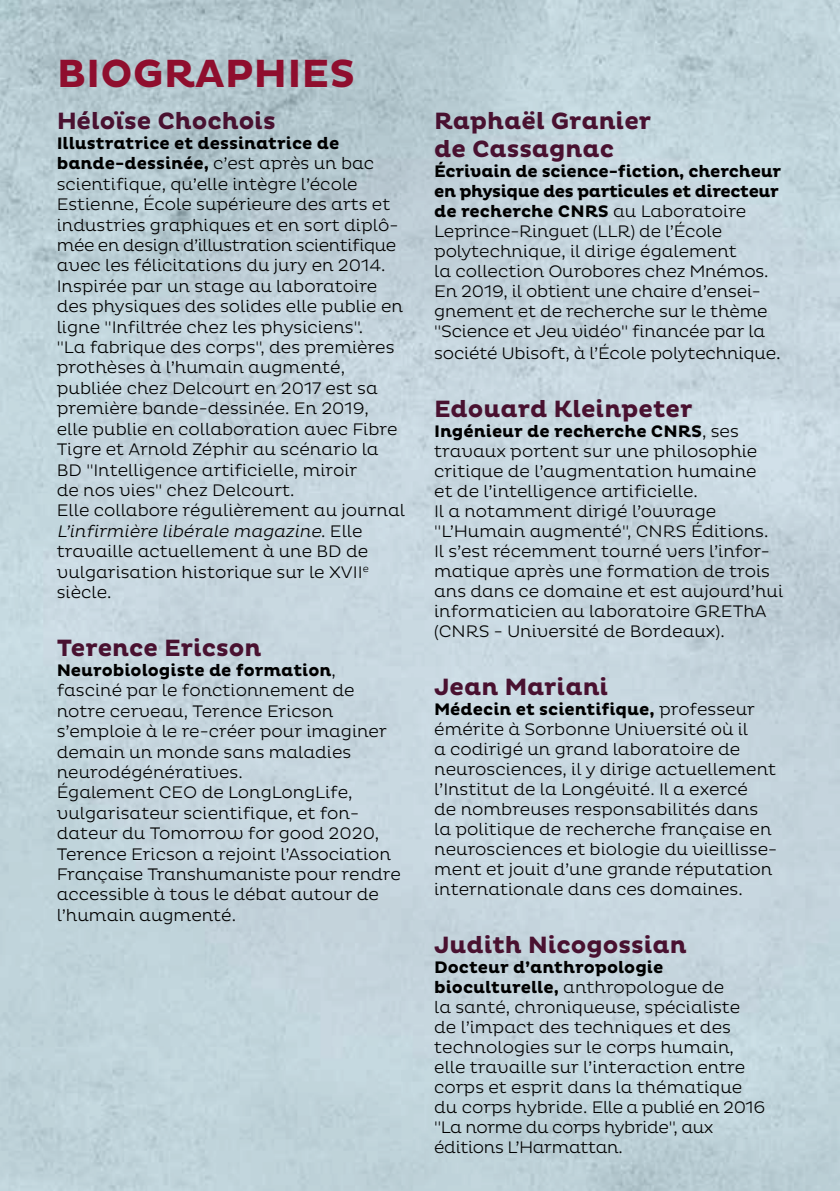
<style>
.page{position:relative;width:840px;height:1191px;background:#fff}
.page>*{position:absolute;margin:0;border:0;box-sizing:border-box;transform-origin:0 0}
.t1{font:700 40px "Pluto";color:#8f0e2e}
.t2{font:700 24px/28.8px "Pluto";color:#491130}
.t3{font:300 17px/20px "Pluto";color:#000}
.s1{font-weight:700}
.s2{font-style:italic}
.s3{font-size:18px}
</style>
<div class="page">
<h1 class="t1" style="left:57px;top:50px;width:300px">BIOGRAPHIES</h1>
<h2 class="t2" style="left:57px;top:107px;width:220px">Héloïse Chochois</h2>
<p class="t3" style="left:57px;top:133px;width:349px"><span class="s1">Illustratrice et dessinatrice de bande-dessinée,</span> c’est après un bac scientifique, qu’elle intègre l’école Estienne, École supérieure des arts et industries graphiques et en sort diplô&shy;mée en design d’illustration scientifique avec les félicitations du jury en 2014.<br>Inspirée par un stage au laboratoire des physiques des solides elle publie en ligne "Infiltrée chez les physiciens".<br>"La fabrique des corps", des premières prothèses à l’humain augmenté, publiée chez Delcourt en 2017 est sa première bande-dessinée. En 2019,<br>elle publie en collaboration avec Fibre Tigre et Arnold Zéphir au scénario la BD "Intelligence artificielle, miroir<br>de nos vies" chez Delcourt.<br>Elle collabore régulièrement au journal <span class="s2">L’infirmière libérale magazine</span>. E l l e travaille actuellement à une BD de vulgarisation historique sur le XVII<sup>e </sup>siècle.</p>
<h2 class="t2" style="left:57px;top:634px;width:206px">Terence Ericson</h2>
<p class="t3" style="left:57px;top:660px;width:345px"><span class="s1">Neurobiologiste de formation</span>, fasciné par le fonctionnement de notre cerveau, Terence Ericson s’emploie à le re-créer pour imaginer demain un monde sans maladies neurodégénératives.<br>Également CEO de LongLongLife, vulgarisateur scientifique, et fon&shy;dateur du Tomorrow for good 2020,<br>Terence Ericson a rejoint l’Association<br>Française Transhumaniste pour rendre accessible à tous le débat autour de l’humain augmenté.</p>
<h2 class="t2" style="left:434px;top:107px;width:218px">Raphaël Granier de Cassagnac</h2>
<p class="t3" style="left:434px;top:162px;width:348px"><span class="s1">Écrivain de science-fiction, chercheur en physique des particules et directeur de recherche CNRS</span> au Laboratoire Leprince-Ringuet (LLR) de l’École polytechnique, il dirige également<br>la collection Ourobores chez Mnémos.<br>En 2019, il obtient une chaire d’ensei&shy;gnement et de recherche sur le thème "Science et Jeu vidéo" financée par la</p>
<p class="t3" style="left:434px;top:343px;width:348px">société Ubisoft, à l’École polytechnique<span class="s3">.</span></p>
<h2 class="t2" style="left:434px;top:395px;width:259px">Edouard Kleinpeter</h2>
<p class="t3" style="left:434px;top:421px;width:350px"><span class="s1">Ingénieur de recherche CNRS</span>, ses travaux portent sur une philosophie critique de l’augmentation humaine<br>et de l’intelligence artificielle.<br>Il a notamment dirigé l’ouvrage "L’Humain augmenté", CNRS Éditions.<br>Il s’est récemment tourné vers l’infor&shy;matique après une formation de trois ans dans ce domaine et est aujourd’hui informaticien au laboratoire GREThA (CNRS - Université de Bordeaux).</p>
<h2 class="t2" style="left:434px;top:673px;width:175px">Jean Mariani</h2>
<p class="t3" style="left:434px;top:699px;width:344px"><span class="s1">Médecin et scientifique,</span> professeur émérite à Sorbonne Université où il<br>a codirigé un grand laboratoire de neurosciences, il y dirige actuellement l’Institut de la Longévité. Il a exercé<br>de nombreuses responsabilités dans la politique de recherche française en neurosciences et biologie du vieillisse&shy;ment et jouit d’une grande réputation internationale dans ces domaines.</p>
<h2 class="t2" style="left:434px;top:931px;width:254px">Judith Nicogossian</h2>
<p class="t3" style="left:434px;top:957px;width:332px"><span class="s1">Docteur d’anthropologie bioculturelle,</span> anthropologue de<br>la santé, chroniqueuse, spécialiste de l’impact des techniques et des technologies sur le corps humain, elle travaille sur l’interaction entre corps et esprit dans la thématique du corps hybride. Elle a publié en 2016 "La norme du corps hybride", aux éditions L’Harmattan.</p>
</div>
